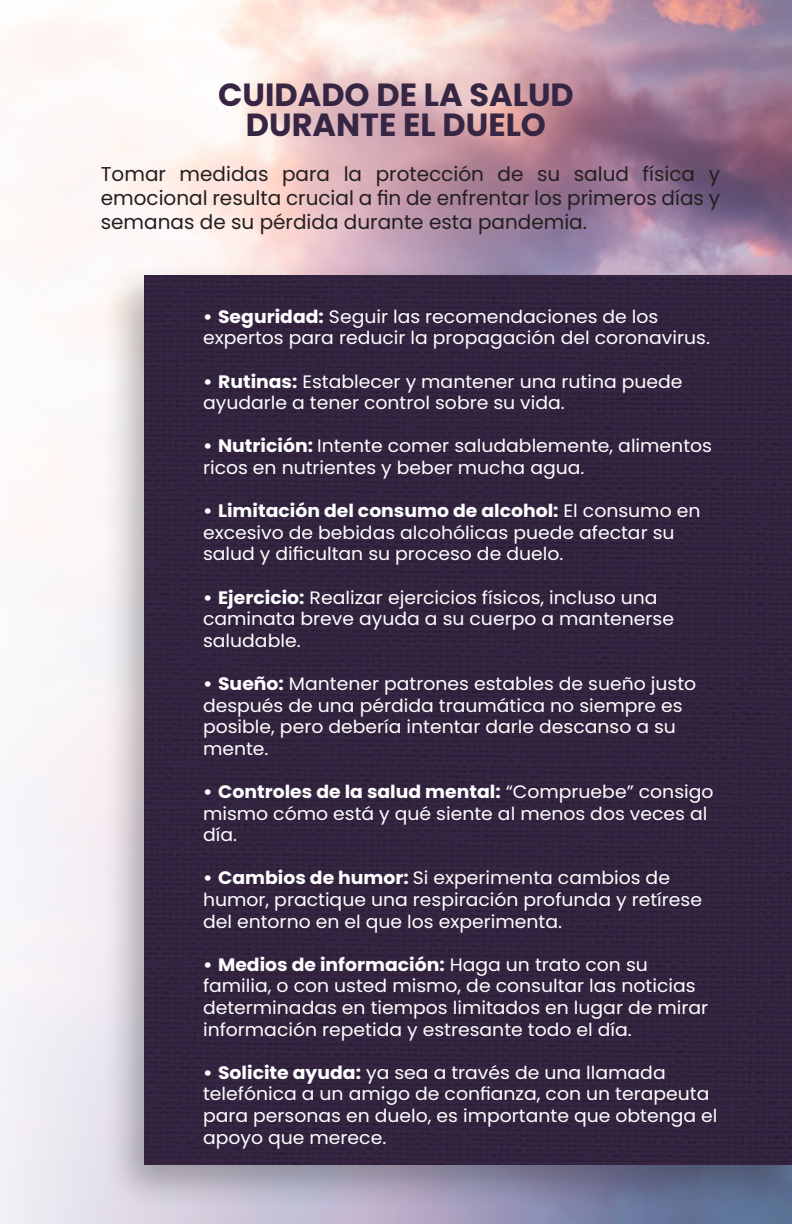
<style>
.page{position:relative;width:792px;height:1224px;background:#fff}
.page>*{position:absolute;margin:0;border:0;box-sizing:border-box;transform-origin:0 0}
.t1{font:700 32px "Poppins";color:#362643}
.t2{font:20px/24px "Poppins";color:#231f20;text-align:justify}
.t3{font:18px/21.6px "Poppins";color:#fff;scale:1.04 1}
.s1{font-weight:700}
</style>
<div class="page">
<img style="left:0;top:0;width:792px;height:1224px">
<div style="left:103px;top:261px;width:689px;height:951px;background:#231f20;opacity:.33"></div>
<div style="left:144px;top:275px;width:648px;height:890px;background:#33243f"></div>
<p class="t1" style="left:218px;top:76px;width:357px">CUIDADO DE LA SALUD</p>
<p class="t1" style="left:246px;top:106px;width:302px">DURANTE EL DUELO</p>
<p class="t2" style="left:101px;top:162px;width:621px">Tomar medidas para la protección de su salud física y emocional resulta crucial a fin de enfrentar los primeros días y semanas de su pérdida durante esta pandemia.</p>
<p class="t3" style="left:203px;top:306px;width:489px"><span class="s1">• Seguridad:</span> Seguir las recomendaciones de los expertos para reducir la propagación del coronavirus.</p>
<p class="t3" style="left:203px;top:371px;width:463px"><span class="s1">• Rutinas:</span> Establecer y mantener una rutina puede ayudarle a tener control sobre su vida.</p>
<p class="t3" style="left:203px;top:435px;width:491px"><span class="s1">• Nutrición:</span> Intente comer saludablemente, alimentos ricos en nutrientes y beber mucha agua.</p>
<p class="t3" style="left:203px;top:500px;width:480px"><span class="s1">• Limitación del consumo de alcohol:</span> El consumo en excesivo de bebidas alcohólicas puede afectar su salud y dificultan su proceso de duelo.</p>
<p class="t3" style="left:203px;top:587px;width:454px"><span class="s1">• Ejercicio:</span> Realizar ejercicios físicos, incluso una caminata breve ayuda a su cuerpo a mantenerse saludable.</p>
<p class="t3" style="left:203px;top:673px;width:476px"><span class="s1">• Sueño:</span> Mantener patrones estables de sueño justo después de una pérdida traumática no siempre es posible, pero debería intentar darle descanso a su mente.</p>
<p class="t3" style="left:203px;top:781px;width:492px"><span class="s1">• Controles de la salud mental:</span> “Compruebe” consigo mismo cómo está y qué siente al menos dos veces al día.</p>
<p class="t3" style="left:203px;top:867px;width:481px"><span class="s1">• Cambios de humor:</span> Si experimenta cambios de humor, practique una respiración profunda y retírese del entorno en el que los experimenta.</p>
<p class="t3" style="left:203px;top:954px;width:487px"><span class="s1">• Medios de información:</span> Haga un trato con su familia, o con usted mismo, de consultar las noticias determinadas en tiempos limitados en lugar de mirar información repetida y estresante todo el día.</p>
<p class="t3" style="left:203px;top:1062px;width:496px"><span class="s1">• Solicite ayuda:</span> ya sea a través de una llamada telefónica a un amigo de confianza, con un terapeuta para personas en duelo, es importante que obtenga el apoyo que merece.</p>
</div>
